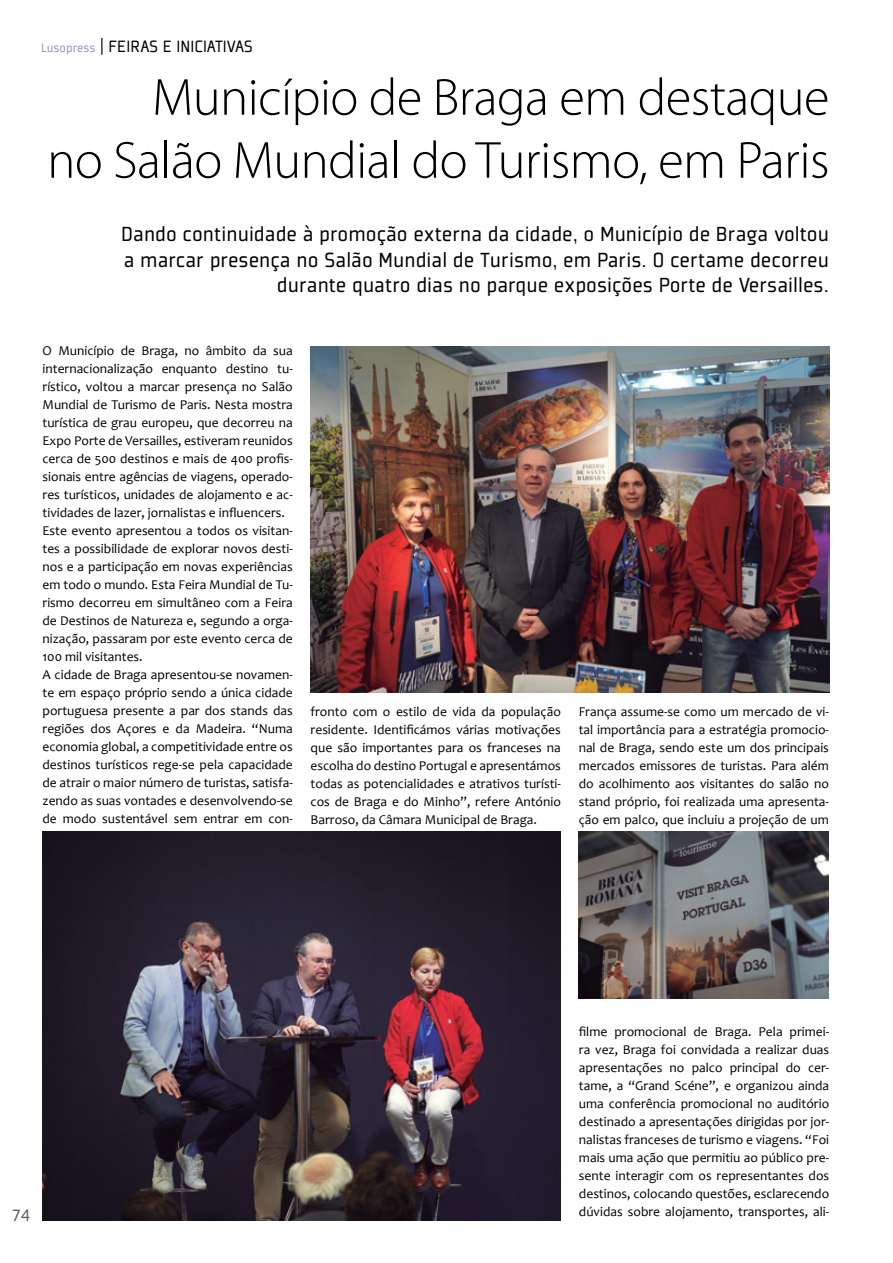
<style>
.page{position:relative;width:893px;height:1263px;background:#fff}
.page>*{position:absolute;margin:0;border:0;box-sizing:border-box;transform-origin:0 0}
.t1{font:300 52.5px/63px "Myriad Pro";letter-spacing:-.01em;color:#000;text-align:right}
.t2{font:22.5px/25.5px "Plexes Book Pro";color:#000;text-align:right}
.t3{font:18px "Plexes Book Pro";color:#000}
.t4{font:18px "Plexes Book Pro";color:#5d5d60}
.t5{font:13.5px/18px "Candara";color:#000;text-align:justify}
.s1{font-size:13.5px;color:#9394c1}
</style>
<div class="page">
<img style="left:311px;top:347px;width:518px;height:345px">
<img style="left:579px;top:832px;width:250px;height:166px">
<img style="left:43px;top:832px;width:518px;height:389px">
<h3 class="t3" style="left:41px;top:34px;width:214px"><span class="s1">Lusopress</span> | FEIRAS E INICIATIVAS</h3>
<h1 class="t1" style="left:47px;top:67px;width:784px">Município de Braga em destaque<br>no Salão Mundial do Turismo, em Paris</h1>
<h2 class="t2" style="left:121px;top:221px;width:709px">Dando continuidade à promoção externa da cidade, o Município de Braga voltou a marcar presença no Salão Mundial de Turismo, em Paris. O certame decorreu durante quatro dias no parque exposições Porte de Versailles.</h2>
<p class="t5" style="left:43px;top:342px;width:252px;text-align:left">O Município de Braga, no âmbito da sua internacionalização enquanto destino tu&shy;rístico, voltou a marcar presença no Salão Mundial de Turismo de Paris. Nesta mostra turística de grau europeu, que decorreu na Expo Porte de Versailles, estiveram reunidos cerca de 500 destinos e mais de 400 profis&shy;sionais entre agências de viagens, operado&shy;res turísticos, unidades de alojamento e ac&shy;tividades de lazer, jornalistas e influencers.<br>Este evento apresentou a todos os visitan&shy;tes a possibilidade de explorar novos desti&shy;nos e a participação em novas experiências em todo o mundo. Esta Feira Mundial de Tu&shy;rismo decorreu em simultâneo com a Feira de Destinos de Natureza e, segundo a orga&shy;nização, passaram por este evento cerca de 100 mil visitantes.<br>A cidade de Braga apresentou-se novamen&shy;te em espaço próprio sendo a única cidade portuguesa presente a par dos stands das regiões dos Açores e da Madeira. “Numa economia global, a competitividade entre os destinos turísticos rege-se pela capacidade de atrair o maior número de turistas, satisfa&shy;zendo as suas vontades e desenvolvendo-se de modo sustentável sem entrar em con-</p>
<p class="t5" style="left:311px;top:702px;width:252px">fronto com o estilo de vida da população residente. Identificámos várias motivações que são importantes para os franceses na escolha do destino Portugal e apresentámos todas as potencialidades e atrativos turísti&shy;cos de Braga e do Minho”, refere António Barroso, da Câmara Municipal de Braga.</p>
<p class="t5" style="left:579px;top:702px;width:252px">França assume-se como um mercado de vi&shy;tal importância para a estratégia promocio&shy;nal de Braga, sendo este um dos principais mercados emissores de turistas. Para além do acolhimento aos visitantes do salão no stand próprio, foi realizada uma apresenta&shy;ção em palco, que incluiu a projeção de um</p>
<h3 class="t4" style="left:12px;top:1203px;width:20px">74</h3>
<p class="t5" style="left:579px;top:1023px;width:252px">filme promocional de Braga. Pela primei&shy;ra vez, Braga foi convidada a realizar duas apresentações no palco principal do cer&shy;tame, a “Grand Scéne”, e organizou ainda uma conferência promocional no auditório destinado a apresentações dirigidas por jor&shy;nalistas franceses de turismo e viagens. “Foi mais uma ação que permitiu ao público pre&shy;sente interagir com os representantes dos destinos, colocando questões, esclarecendo dúvidas sobre alojamento, transportes, ali-</p>
</div>
